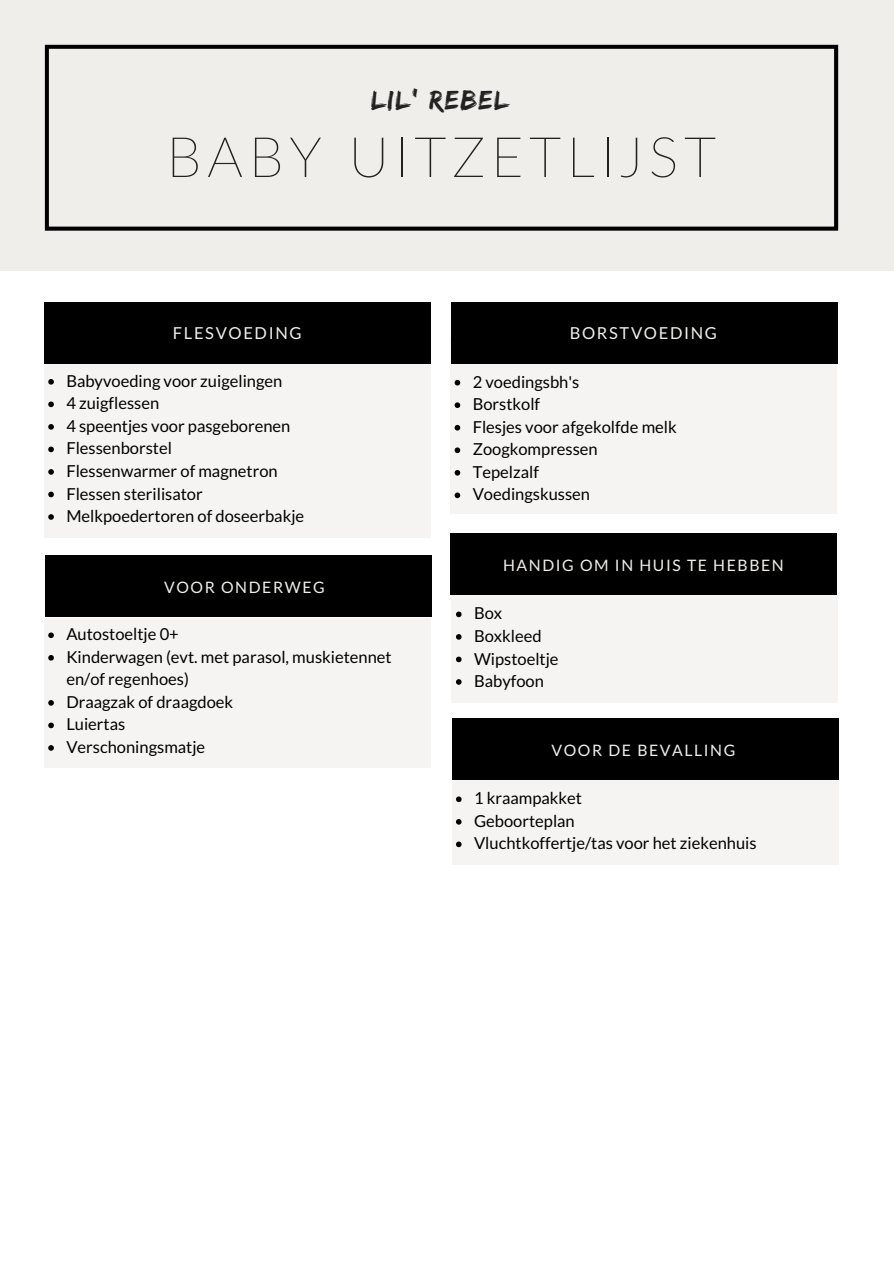
<style>
.page{position:relative;width:894px;height:1264px;background:#fff}
.page>*{position:absolute;margin:0;border:0;box-sizing:border-box;transform-origin:0 0}
.t1{font:100 55.95px "Lato";letter-spacing:.1em;color:#222}
.t2{font:27.9px "Edo";letter-spacing:.06em;color:#222}
.t3{font:16.5px/22.5px "Lato";color:#000}
.t4{font:16.5px "Lato";letter-spacing:.1em;color:#f0eeeb}
.t5{font:15.75px "Lato";letter-spacing:.1em;color:#f0eeeb}
</style>
<div class="page">
<div style="left:0;top:0;width:893px;height:270px;background:#f0eeeb"></div>
<svg style="left:45px;top:45px;width:792px;height:186px"></svg>
<div style="left:44px;top:338px;width:386px;height:200px;background:#f5f4f2"></div>
<div style="left:450px;top:338px;width:386px;height:176px;background:#f5f4f2"></div>
<div style="left:44px;top:302px;width:386px;height:62px;background:#000"></div>
<div style="left:451px;top:302px;width:386px;height:62px;background:#000"></div>
<div style="left:451px;top:595px;width:386px;height:107px;background:#f5f4f2"></div>
<div style="left:450px;top:533px;width:386px;height:62px;background:#000"></div>
<svg style="left:48px;top:379px;width:6px;height:5px"></svg>
<svg style="left:48px;top:401px;width:6px;height:6px"></svg>
<svg style="left:48px;top:424px;width:6px;height:5px"></svg>
<svg style="left:48px;top:446px;width:6px;height:6px"></svg>
<svg style="left:48px;top:469px;width:6px;height:6px"></svg>
<svg style="left:48px;top:491px;width:6px;height:6px"></svg>
<svg style="left:48px;top:514px;width:6px;height:6px"></svg>
<svg style="left:454px;top:380px;width:6px;height:5px"></svg>
<svg style="left:454px;top:402px;width:6px;height:6px"></svg>
<svg style="left:454px;top:425px;width:6px;height:5px"></svg>
<svg style="left:454px;top:447px;width:6px;height:6px"></svg>
<svg style="left:454px;top:470px;width:6px;height:5px"></svg>
<svg style="left:454px;top:492px;width:6px;height:6px"></svg>
<svg style="left:456px;top:611px;width:5px;height:6px"></svg>
<svg style="left:456px;top:634px;width:5px;height:5px"></svg>
<svg style="left:456px;top:656px;width:5px;height:6px"></svg>
<svg style="left:456px;top:679px;width:5px;height:5px"></svg>
<div style="left:45px;top:555px;width:386px;height:62px;background:#000"></div>
<div style="left:44px;top:617px;width:386px;height:150px;background:#f5f4f2"></div>
<svg style="left:48px;top:632px;width:6px;height:6px"></svg>
<svg style="left:48px;top:655px;width:6px;height:5px"></svg>
<svg style="left:48px;top:700px;width:6px;height:5px"></svg>
<svg style="left:48px;top:722px;width:6px;height:6px"></svg>
<svg style="left:48px;top:745px;width:6px;height:5px"></svg>
<div style="left:452px;top:718px;width:386px;height:62px;background:#000"></div>
<div style="left:452px;top:780px;width:386px;height:85px;background:#f5f4f2"></div>
<svg style="left:456px;top:796px;width:5px;height:6px"></svg>
<svg style="left:456px;top:819px;width:5px;height:5px"></svg>
<svg style="left:456px;top:841px;width:5px;height:6px"></svg>
<h2 class="t2" style="left:371px;top:84px;width:139px">Lil' Rebel</h2>
<h1 class="t1" style="left:166px;top:122px;width:551px">BABY UITZETLIJST</h1>
<p class="t4" style="left:173px;top:322px;width:130px">FLESVOEDING</p>
<p class="t4" style="left:569px;top:322px;width:149px">BORSTVOEDING</p>
<p class="t3" style="left:66px;top:369px;width:239px">Babyvoeding voor zuigelingen<br>4 zuigflessen<br>4 speentjes voor pasgeborenen<br>Flessenborstel<br>Flessenwarmer of magnetron<br>Flessen sterilisator<br>Melkpoedertoren of doseerbakje</p>
<p class="t3" style="left:472px;top:370px;width:205px">2 voedingsbh's<br>Borstkolf<br>Flesjes voor afgekolfde melk<br>Zoogkompressen<br>Tepelzalf<br>Voedingskussen</p>
<p class="t5" style="left:164px;top:577px;width:162px">VOOR ONDERWEG</p>
<p class="t3" style="left:66px;top:622px;width:327px">Autostoeltje 0+<br>Kinderwagen (evt. met parasol, muskietennet en/of regenhoes)<br>Draagzak of draagdoek<br>Luiertas<br>Verschoningsmatje</p>
<p class="t5" style="left:503px;top:555px;width:282px">HANDIG OM IN HUIS TE HEBBEN</p>
<p class="t3" style="left:474px;top:602px;width:86px">Box<br>Boxkleed<br>Wipstoeltje<br>Babyfoon</p>
<p class="t5" style="left:551px;top:740px;width:185px">VOOR DE BEVALLING</p>
<p class="t3" style="left:474px;top:786px;width:284px">1 kraampakket<br>Geboorteplan<br>Vluchtkoffertje/tas voor het ziekenhuis</p>
</div>
